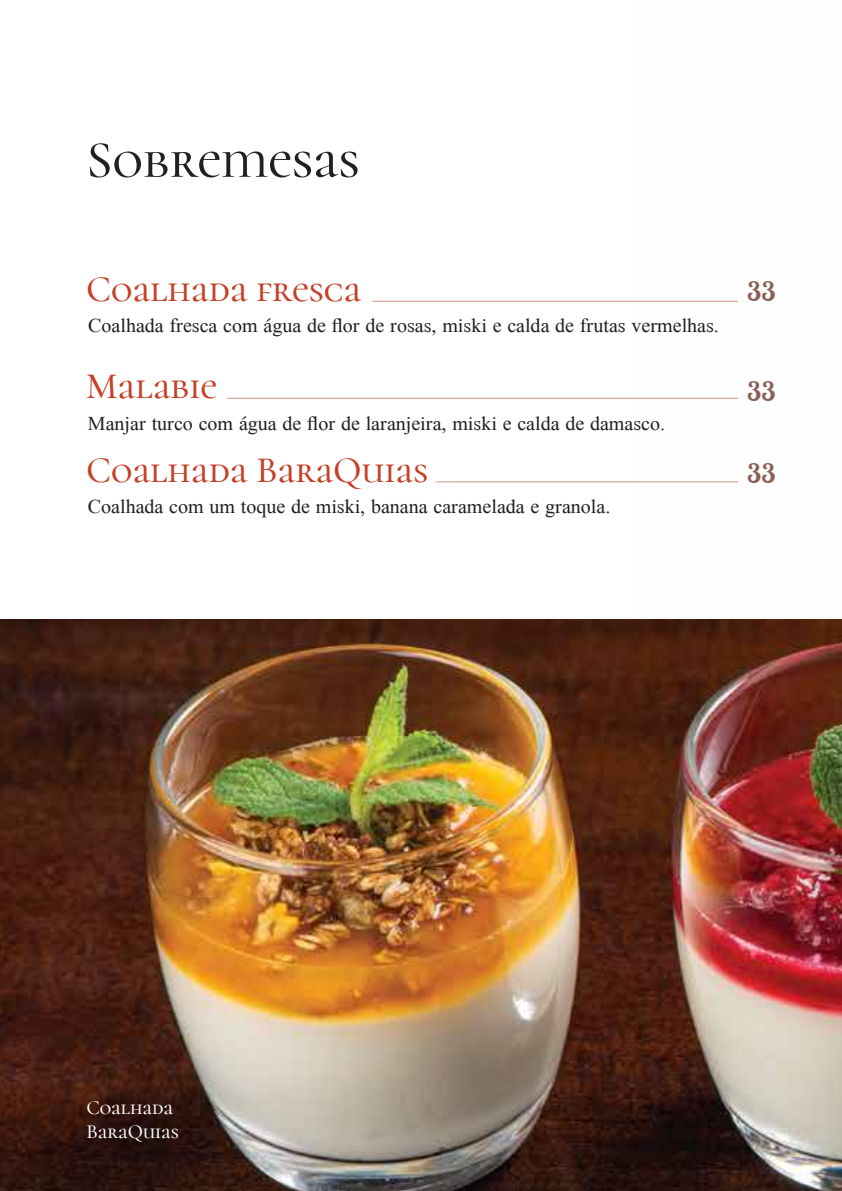
<style>
.page{position:relative;width:842px;height:1191px;background:#fff}
.page>*{position:absolute;margin:0;border:0;box-sizing:border-box;transform-origin:0 0}
.t1{font:500 52.8px "Cormorant Unicase";color:#231f20}
.t2{font:500 37.2px "Cormorant Unicase";color:#c44027}
.t3{font:700 26.6px "Lobster Two";color:#886056}
.t4{font:20px "Doulos SIL";color:#231f20}
.t5{font:500 20px/24px "Cormorant Unicase";color:#fff}
</style>
<div class="page">
<img style="left:0;top:619px;width:842px;height:572px">
<hr style="left:372px;top:301px;width:366px;height:1px;background:#cb9183">
<hr style="left:227px;top:398px;width:511px;height:1px;background:#cb9183">
<hr style="left:436px;top:481px;width:302px;height:1px;background:#cb9183">
<h1 class="t1" style="left:86px;top:128px;width:275px">Sobremesas</h1>
<h2 class="t2" style="left:86px;top:267px;width:277px">Coalhada fresca</h2>
<p class="t4" style="left:88px;top:313px;width:632px">Coalhada fresca com água de flor de rosas, miski e calda de frutas vermelhas.</p>
<h2 class="t2" style="left:86px;top:364px;width:132px">Malabie</h2>
<p class="t4" style="left:88px;top:412px;width:579px">Manjar turco com água de flor de laranjeira, miski e calda de damasco.</p>
<h2 class="t2" style="left:86px;top:447px;width:344px">Coalhada BaraQuias</h2>
<p class="t4" style="left:88px;top:494px;width:524px">Coalhada com um toque de miski, banana caramelada e granola.</p>
<h3 class="t3" style="left:747px;top:274px;width:30px">33</h3>
<h3 class="t3" style="left:747px;top:374px;width:30px">33</h3>
<h3 class="t3" style="left:747px;top:456px;width:30px">33</h3>
<p class="t5" style="left:86px;top:1096px;width:94px">Coalhada<br>BaraQuias</p>
</div>
